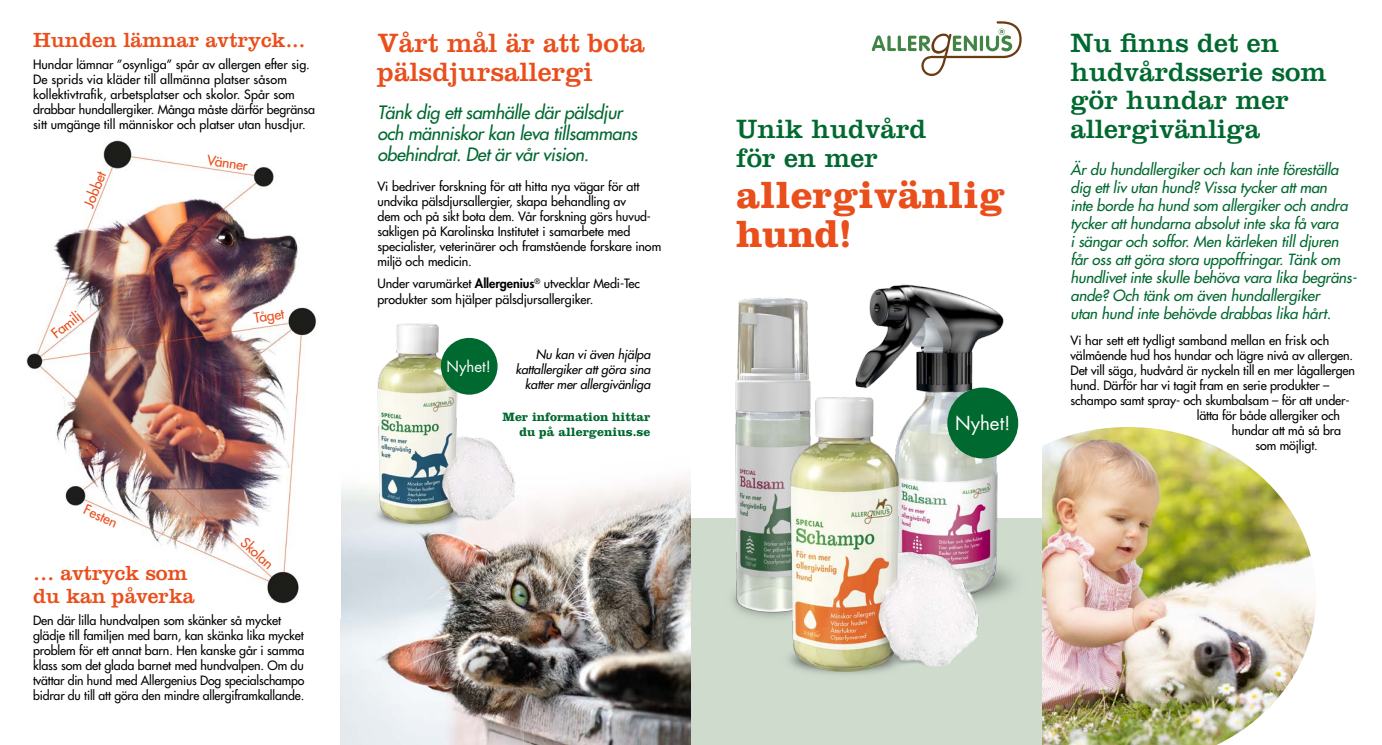
<style>
.page{position:relative;width:1382px;height:745px;background:#fff}
.page>*{position:absolute;margin:0;border:0;box-sizing:border-box;transform-origin:0 0}
.t1{font:700 39.38px/38.8px "Clarendon";color:#e94e1b}
.t2{font:27.5px/28.8px "Clarendon";color:#00692f}
.t3{font:27.5px/28.8px "Clarendon";color:#e94e1b}
.t4{font:21.25px/22.5px "Clarendon";letter-spacing:-.01em;color:#e94e1b}
.t5{font:18.75px "Futura Std";color:#fff}
.t6{font:italic 500 18px/21px "Futura Std";letter-spacing:-.02em;color:#00692f}
.t7{font:italic 500 15px/18px "Futura Std";letter-spacing:-.01em;color:#00692f}
.t8{font:15px "Futura Std";color:#fff}
.t9{font:500 13.75px "Futura Std";color:#e94e1b}
.t10{font:500 12.5px/15px "Futura Std";letter-spacing:-.01em;color:#000}
.t11{font:italic 500 12.5px/15px "Futura Std";letter-spacing:-.01em;color:#000;text-align:right}
.t12{font:700 12.5px/15px "Clarendon";color:#00692f;text-align:right}
.s1{font-weight:800}
</style>
<div class="page">
<img style="left:340px;top:480px;width:350px;height:264px">
<img style="left:1042px;top:427px;width:274px;height:317px">
<img style="left:342px;top:323px;width:181px;height:212px">
<div style="left:441px;top:338px;width:57px;height:56px;background:#00692f;border-radius:50%"></div>
<div style="left:691px;top:518px;width:351px;height:226px;background:#cedbcd"></div>
<img style="left:858px;top:284px;width:146px;height:87px">
<img style="left:732px;top:297px;width:77px;height:318px">
<img style="left:750px;top:371px;width:321px;height:335px">
<img style="left:26px;top:140px;width:291px;height:464px">
<svg style="left:872px;top:21px;width:150px;height:54px"></svg>
<div style="left:947px;top:387px;width:71px;height:71px;background:#00692f;border-radius:50%"></div>
<h3 class="t4" style="left:33px;top:28px;width:274px">Hunden lämnar avtryck...</h3>
<p class="t10" style="left:33px;top:57px;width:283px">Hundar lämnar ”osynliga” spår av allergen efter sig.<br>De sprids via kläder till allmänna platser såsom kollektivtrafik, arbetsplatser och skolor. Spår som drabbar hundallergiker. Många måste därför begränsa sitt umgänge till människor och platser utan husdjur.</p>
<p class="t9" style="left:80px;top:203px;width:39px;rotate:-68deg">Jobbet</p>
<p class="t9" style="left:208px;top:151px;width:43px;rotate:8deg">Vänner</p>
<p class="t9" style="left:48px;top:328px;width:36px;rotate:-39deg">Familj</p>
<p class="t9" style="left:253px;top:309px;width:32px;rotate:-9deg">Tåget</p>
<p class="t9" style="left:88px;top:500px;width:37px;rotate:24deg">Festen</p>
<p class="t9" style="left:249px;top:533px;width:40px;rotate:42deg">Skolan</p>
<h3 class="t4" style="left:33px;top:561px;width:163px">… avtryck som du kan påverka</h3>
<p class="t10" style="left:33px;top:612px;width:273px">Den där lilla hundvalpen som skänker så mycket glädje till familjen med barn, kan skänka lika mycket problem för ett annat barn. Hen kanske går i samma klass som det glada barnet med hundvalpen. Om du tvättar din hund med Allergenius Dog specialschampo bidrar du till att göra den mindre allergiframkallande.</p>
<h2 class="t3" style="left:377px;top:28px;width:269px">Vårt mål är att bota pälsdjursallergi</h2>
<h3 class="t6" style="left:377px;top:102px;width:261px">Tänk dig ett samhälle där pälsdjur och människor kan leva tillsammans obehindrat. Det är vår vision.</h3>
<p class="t10" style="left:377px;top:179px;width:285px">Vi bedriver forskning för att hitta nya vägar för att undvika pälsdjursallergier, skapa behandling av<br>dem och på sikt bota dem. Vår forskning görs huvud&shy;sakligen på Karolinska Institutet i samarbete med specialister, veterinärer och framstående forskare inom miljö och medicin.</p>
<p class="t10" style="left:377px;top:276px;width:264px">Under varumärket <span class="s1">Allergenius</span><sup>®</sup> utvecklar Medi-Tec produkter som hjälper pälsdjursallergiker.</p>
<h2 class="t2" style="left:736px;top:114px;width:192px">Unik hudvård för en mer</h2>
<h1 class="t1" style="left:736px;top:174px;width:271px">allergivänlig hund!</h1>
<p class="t8" style="left:446px;top:356px;width:46px">Nyhet!</p>
<p class="t11" style="left:515px;top:347px;width:136px">Nu kan vi även hjälpa kattallergiker att göra sina katter mer allergivänliga</p>
<p class="t12" style="left:502px;top:408px;width:149px">Mer information hittar du på allergenius.se</p>
<h3 class="t5" style="left:955px;top:411px;width:57px">Nyhet!</h3>
<h2 class="t2" style="left:1070px;top:28px;width:257px">Nu finns det en hudvårdsserie som gör hundar mer allergivänliga</h2>
<p class="t7" style="left:1070px;top:160px;width:288px">Är du hundallergiker och kan inte föreställa dig ett liv utan hund? Vissa tycker att man<br>inte borde ha hund som allergiker och andra tycker att hundarna absolut inte ska få vara<br>i sängar och soffor. Men kärleken till djuren får oss att göra stora uppoffringar. Tänk om hundlivet inte skulle behöva vara lika begräns&shy;ande? Och tänk om även hundallergiker<br>utan hund inte behövde drabbas lika hårt.</p>
<p class="t10" style="left:1070px;top:333px;width:260px">Vi har sett ett tydligt samband mellan en frisk och</p>
<p class="t10" style="left:1070px;top:348px;width:284px">välmående hud hos hundar och lägre nivå av allergen.</p>
<p class="t10" style="left:1070px;top:363px;width:286px">Det vill säga, hudvård är nyckeln till en mer lågallergen</p>
<p class="t10" style="left:1070px;top:378px;width:260px">hund. Därför har vi tagit fram en serie produkter –</p>
<p class="t10" style="left:1070px;top:393px;width:281px">schampo samt spray- och skumbalsam – för att under-</p>
<p class="t10" style="left:1197px;top:408px;width:145px">lätta för både allergiker och</p>
<p class="t10" style="left:1232px;top:423px;width:111px">hundar att må så bra</p>
<p class="t10" style="left:1255px;top:438px;width:64px">som möjligt.</p>
</div>
